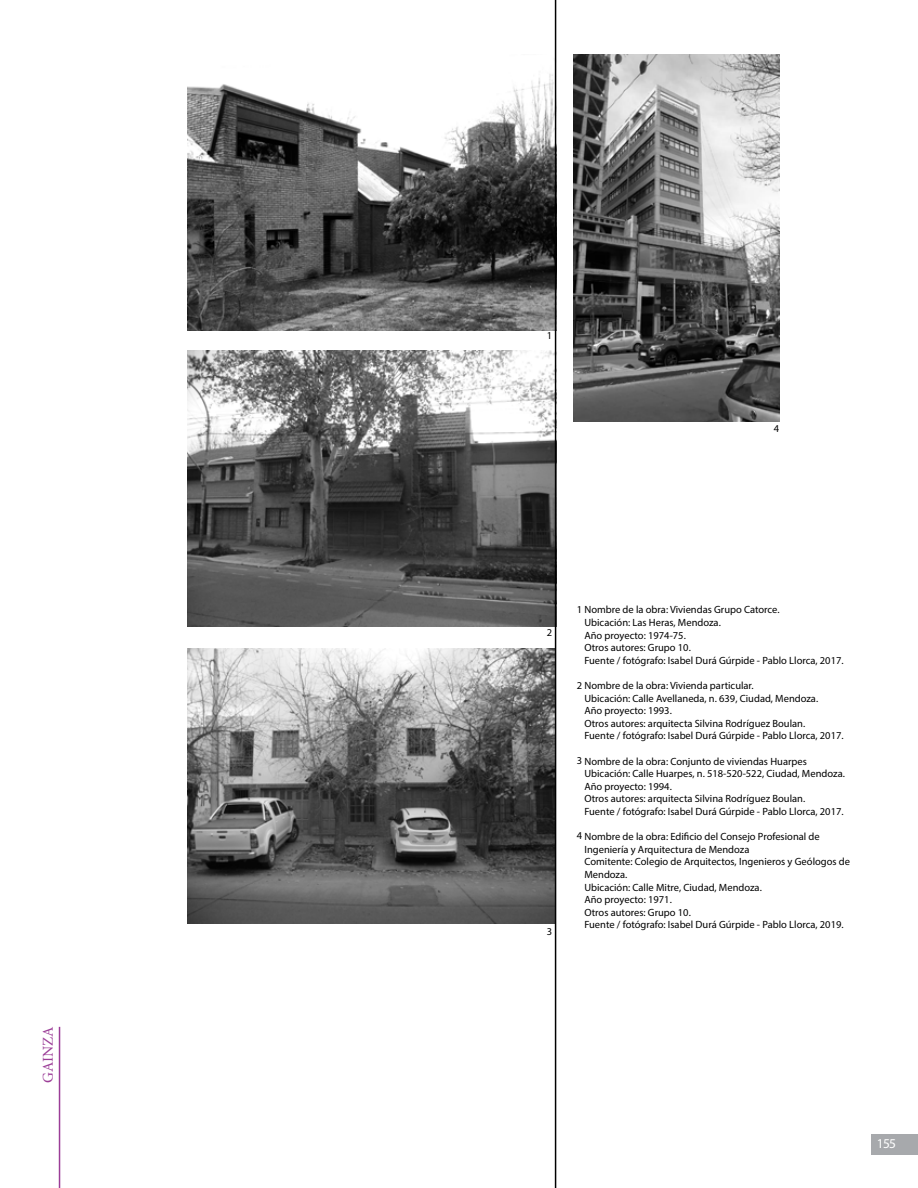
<style>
.page{position:relative;width:918px;height:1188px;background:#fff}
.page>*{position:absolute;margin:0;border:0;box-sizing:border-box;transform-origin:0 0}
.t1{font:15px "Minion Pro";color:#9b3d97}
.t2{font:13.5px "Myriad Pro";color:#fff}
.t3{font:10.5px/12.6px "Myriad Pro";color:#000}
</style>
<div class="page">
<div style="left:871px;top:1134px;width:47px;height:20px;background:#a7a9ac"></div>
<img style="left:188px;top:54px;width:367px;height:276px">
<img style="left:188px;top:350px;width:367px;height:276px">
<img style="left:188px;top:649px;width:367px;height:275px">
<img style="left:574px;top:54px;width:205px;height:367px">
<hr style="left:59px;top:1027px;width:1px;height:161px;background:#9b3d97">
<hr style="left:555px;top:0;width:1px;height:1188px;background:#000">
<h1 class="t1" style="left:38px;top:1083px;width:58px;rotate:-90deg">GAINZA</h1>
<p class="t3" style="left:547px;top:329px;width:7px">1</p>
<p class="t3" style="left:774px;top:422px;width:7px">4</p>
<p class="t3" style="left:547px;top:626px;width:7px">2</p>
<p class="t3" style="left:547px;top:925px;width:7px">3</p>
<p class="t3" style="left:584px;top:603px;width:261px;text-indent:-8px">1 Nombre de la obra: Viviendas Grupo Catorce.<br>Ubicación: Las Heras, Mendoza.<br>Año proyecto: 1974-75.<br>Otros autores: Grupo 10.<br>Fuente / fotógrafo: Isabel Durá Gúrpide - Pablo Llorca, 2017.</p>
<p class="t3" style="left:584px;top:679px;width:261px;text-indent:-8px">2 Nombre de la obra: Vivienda particular.<br>Ubicación: Calle Avellaneda, n. 639, Ciudad, Mendoza.<br>Año proyecto: 1993.<br>Otros autores: arquitecta Silvina Rodríguez Boulan.<br>Fuente / fotógrafo: Isabel Durá Gúrpide - Pablo Llorca, 2017.</p>
<p class="t3" style="left:584px;top:755px;width:262px;text-indent:-8px">3 Nombre de la obra: Conjunto de viviendas Huarpes Ubicación: Calle Huarpes, n. 518-520-522, Ciudad, Mendoza.<br>Año proyecto: 1994.<br>Otros autores: arquitecta Silvina Rodríguez Boulan.<br>Fuente / fotógrafo: Isabel Durá Gúrpide - Pablo Llorca, 2017.</p>
<p class="t3" style="left:584px;top:830px;width:267px;text-indent:-8px">4 Nombre de la obra: Edificio del Consejo Profesional de Ingeniería y Arquitectura de Mendoza<br>Comitente: Colegio de Arquitectos, Ingenieros y Geólogos de Mendoza.<br>Ubicación: Calle Mitre, Ciudad, Mendoza.<br>Año proyecto: 1971.<br>Otros autores: Grupo 10.<br>Fuente / fotógrafo: Isabel Durá Gúrpide - Pablo Llorca, 2019.</p>
<p class="t2" style="left:877px;top:1136px;width:21px">155</p>
</div>
